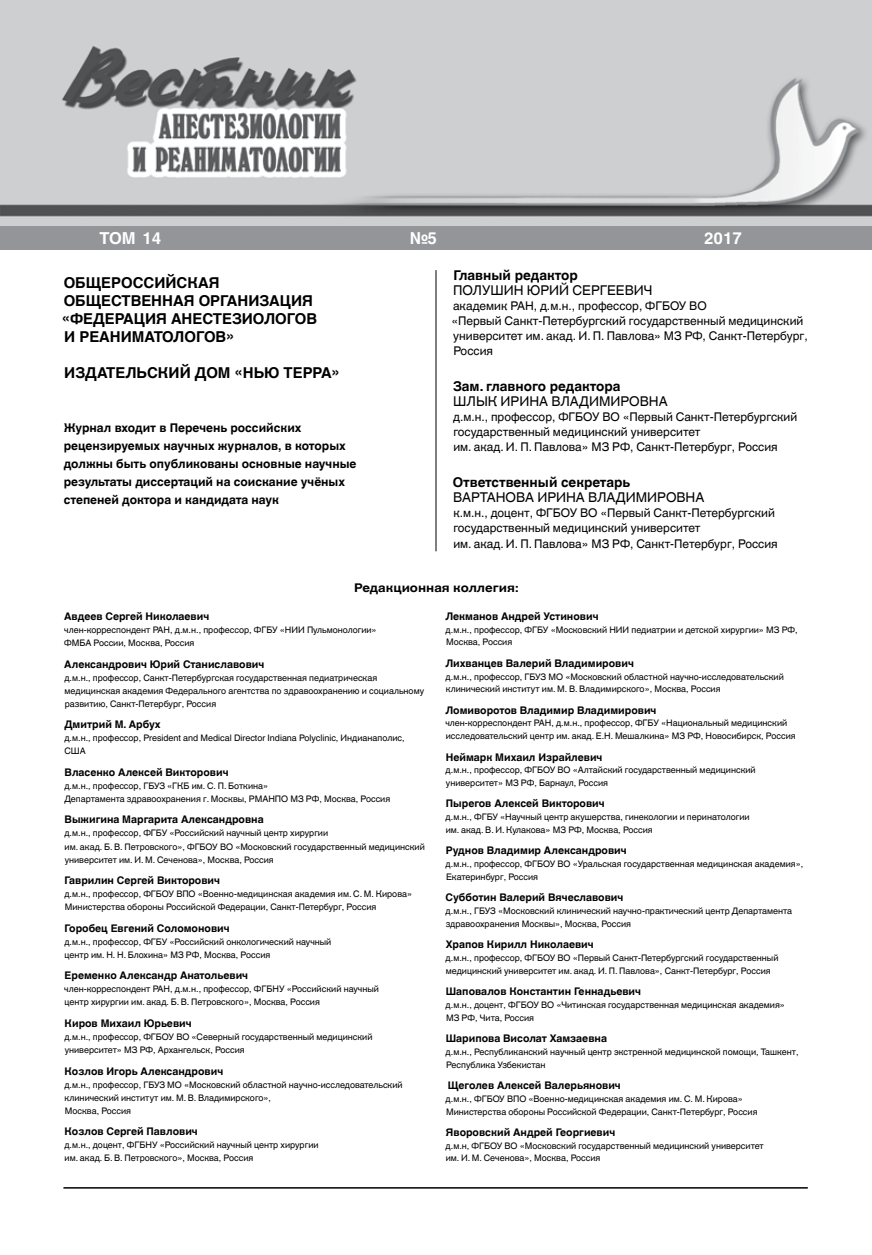
<style>
.page{position:relative;width:872px;height:1255px;background:#fff}
.page>*{position:absolute;margin:0;border:0;box-sizing:border-box;transform-origin:0 0}
.t1{font:700 16.5px "Helvetica World";color:#fff}
.t2{font:700 15px/18px "Helvetica World";color:#000}
.t3{font:13.5px "Helvetica World";color:#000}
.t4{font:700 13.5px "Helvetica World";color:#000}
.t5{font:12px/15px "Helvetica World";color:#000}
.t6{font:700 12px/18px "Helvetica World";color:#000}
.t7{font:700 12px "Helvetica World";color:#000;scale:1.1 1}
.t8{font:700 10.5px "Helvetica World";color:#000}
.t9{font:9px/13px "Helvetica World";color:#000}
</style>
<div class="page">
<img style="left:0;top:0;width:872px;height:226px">
<div style="left:0;top:226px;width:872px;height:23px;background:#939598"></div>
<hr style="left:63px;top:1186px;width:744px;height:2px;background:#000">
<hr style="left:435px;top:270px;width:1px;height:281px;background:#000">
<h1 class="t1" style="left:100px;top:229px;width:63px">ТОМ 14</h1>
<h1 class="t1" style="left:410px;top:229px;width:29px">№5</h1>
<h2 class="t2" style="left:62px;top:274px;width:256px">ОБЩЕРОССИЙСКАЯ<br>ОБЩЕСТВЕННАЯ ОРГАНИЗАЦИЯ «ФЕДЕРАЦИЯ АНЕСТЕЗИОЛОГОВ<br>И РЕАНИМАТОЛОГОВ»</h2>
<h2 class="t2" style="left:64px;top:364px;width:277px">ИЗДАТЕЛЬСКИЙ ДОМ «НЬЮ ТЕРРА»</h2>
<h3 class="t6" style="left:64px;top:419px;width:294px">Журнал входит в Перечень российских рецензируемых научных журналов, в которых должны быть опубликованы основные научные результаты диссертаций на соискание учёных степеней доктора и кандидата наук</h3>
<h1 class="t1" style="left:704px;top:229px;width:40px">2017</h1>
<h3 class="t4" style="left:453px;top:267px;width:126px">Главный редактор</h3>
<h3 class="t3" style="left:453px;top:282px;width:201px">ПОЛУШИН ЮРИЙ СЕРГЕЕВИЧ</h3>
<h3 class="t5" style="left:451px;top:298px;width:358px">академик РАН, д.м.н., профессор, ФГБОУ ВО<br>«Первый Санкт-Петербургский государственный медицинский университет им. акад. И. П. Павлова» МЗ РФ, Санкт-Петербург, Россия</h3>
<h3 class="t4" style="left:453px;top:378px;width:169px">Зам. главного редактора</h3>
<h3 class="t3" style="left:453px;top:393px;width:216px">ШЛЫК ИРИНА ВЛАДИМИРОВНА</h3>
<h3 class="t5" style="left:453px;top:409px;width:345px">д.м.н., профессор, ФГБОУ ВО «Первый Санкт-Петербургский государственный медицинский университет<br>им. акад. И. П. Павлова» МЗ РФ, Санкт-Петербург, Россия</h3>
<h3 class="t4" style="left:453px;top:475px;width:179px">Ответственный секретарь</h3>
<h3 class="t3" style="left:453px;top:490px;width:253px">ВАРТАНОВА ИРИНА ВЛАДИМИРОВНА</h3>
<h3 class="t5" style="left:453px;top:506px;width:326px">к.м.н., доцент, ФГБОУ ВО «Первый Санкт-Петербургский государственный медицинский университет<br>им. акад. И. П. Павлова» МЗ РФ, Санкт-Петербург, Россия</h3>
<h3 class="t7" style="left:354px;top:581px;width:151px">Редакционная коллегия:</h3>
<p class="t8" style="left:64px;top:610px;width:147px">Авдеев Сергей Николаевич</p>
<p class="t9" style="left:64px;top:623px;width:314px">член-корреспондент РАН, д.м.н., профессор, ФГБУ «НИИ Пульмонологии»<br>ФМБА России, Москва, Россия</p>
<p class="t8" style="left:64px;top:657px;width:202px">Александрович Юрий Станиславович</p>
<p class="t9" style="left:64px;top:671px;width:361px">д.м.н., профессор, Санкт-Петербургская государственная педиатрическая медицинская академия Федерального агентства по здравоохранению и социальному развитию, Санкт-Петербург, Россия</p>
<p class="t8" style="left:64px;top:718px;width:98px">Дмитрий М. Арбух</p>
<p class="t9" style="left:64px;top:731px;width:342px">д.м.н., профессор, President and Medical Director Indiana Polyclinic, Индианаполис,<br>США</p>
<p class="t8" style="left:65px;top:766px;width:165px">Власенко Алексей Викторович</p>
<p class="t9" style="left:64px;top:779px;width:327px">д.м.н., профессор, ГБУЗ «ГКБ им. С. П. Боткина»<br>Департамента здравоохранения г. Москвы, РМАНПО МЗ РФ, Москва, Россия</p>
<p class="t8" style="left:65px;top:813px;width:201px">Выжигина Маргарита Александровна</p>
<p class="t9" style="left:64px;top:826px;width:362px">д.м.н., профессор, ФГБУ «Российский научный центр хирургии<br>им. акад. Б. В. Петровского», ФГБОУ ВО «Московский государственный медицинский университет им. И. М. Сеченова», Москва, Россия</p>
<p class="t8" style="left:65px;top:874px;width:157px">Гаврилин Сергей Викторович</p>
<p class="t9" style="left:64px;top:887px;width:349px">д.м.н., профессор, ФГБОУ ВПО «Военно-медицинская академия им. С. М. Кирова»<br>Министерства обороны Российской Федерации, Санкт-Петербург, Россия</p>
<p class="t8" style="left:65px;top:921px;width:167px">Горобец Евгений Соломонович</p>
<p class="t9" style="left:64px;top:935px;width:268px">д.м.н., профессор, ФГБУ «Российский онкологический научный центр им. Н. Н. Блохина» МЗ РФ, Москва, Россия</p>
<p class="t8" style="left:65px;top:969px;width:185px">Еременко Александр Анатольевич</p>
<p class="t9" style="left:64px;top:982px;width:316px">член-корреспондент РАН, д.м.н., профессор, ФГБНУ «Российский научный центр хирургии им. акад. Б. В. Петровского», Москва, Россия</p>
<p class="t8" style="left:65px;top:1017px;width:129px">Киров Михаил Юрьевич</p>
<p class="t9" style="left:64px;top:1030px;width:309px">д.м.н., профессор, ФГБОУ ВО «Северный государственный медицинский университет» МЗ РФ, Архангельск, Россия</p>
<p class="t8" style="left:65px;top:1064px;width:160px">Козлов Игорь Александрович</p>
<p class="t9" style="left:64px;top:1077px;width:340px">д.м.н., профессор, ГБУЗ МО «Московский областной научно-исследовательский клинический институт им. М. В. Владимирского»,<br>Москва, Россия</p>
<p class="t8" style="left:65px;top:1125px;width:135px">Козлов Сергей Павлович</p>
<p class="t9" style="left:64px;top:1138px;width:256px">д.м.н., доцент, ФГБНУ «Российский научный центр хирургии им. акад. Б. В. Петровского», Москва, Россия</p>
<p class="t8" style="left:445px;top:610px;width:155px">Лекманов Андрей Устинович</p>
<p class="t9" style="left:445px;top:623px;width:353px">д.м.н., профессор, ФГБУ «Московский НИИ педиатрии и детской хирургии» МЗ РФ,<br>Москва, Россия</p>
<p class="t8" style="left:445px;top:657px;width:190px">Лихванцев Валерий Владимирович</p>
<p class="t9" style="left:445px;top:670px;width:340px">д.м.н., профессор, ГБУЗ МО «Московский областной научно-исследовательский клинический институт им. М. В. Владимирского», Москва, Россия</p>
<p class="t8" style="left:445px;top:704px;width:213px">Ломиворотов Владимир Владимирович</p>
<p class="t9" style="left:445px;top:717px;width:352px">член-корреспондент РАН, д.м.н., профессор, ФГБУ «Национальный медицинский исследовательский центр им. акад. Е.Н. Мешалкина» МЗ РФ, Новосибирск, Россия</p>
<p class="t8" style="left:446px;top:750px;width:158px">Неймарк Михаил Израйлевич</p>
<p class="t9" style="left:445px;top:763px;width:312px">д.м.н., профессор, ФГБОУ ВО «Алтайский государственный медицинский университет» МЗ РФ, Барнаул, Россия</p>
<p class="t8" style="left:446px;top:797px;width:160px">Пырегов Алексей Викторович</p>
<p class="t9" style="left:445px;top:810px;width:305px">д.м.н., ФГБУ «Научный центр акушерства, гинекологии и перинатологии им. акад. В. И. Кулакова» МЗ РФ, Москва, Россия</p>
<p class="t8" style="left:446px;top:844px;width:182px">Руднов Владимир Александрович</p>
<p class="t9" style="left:445px;top:857px;width:359px">д.м.н., профессор, ФГБОУ ВО «Уральская государственная медицинская академия»,<br>Екатеринбург, Россия</p>
<p class="t8" style="left:445px;top:891px;width:179px">Субботин Валерий Вячеславович</p>
<p class="t9" style="left:445px;top:904px;width:348px">д.м.н., ГБУЗ «Московский клинический научно-практический центр Департамента здравоохранения Москвы», Москва, Россия</p>
<p class="t8" style="left:446px;top:938px;width:150px">Храпов Кирилл Николаевич</p>
<p class="t9" style="left:445px;top:951px;width:334px">д.м.н., профессор, ФГБОУ ВО «Первый Санкт-Петербургский государственный медицинский университет им. акад. И. П. Павлова», Санкт-Петербург, Россия</p>
<p class="t8" style="left:446px;top:985px;width:197px">Шаповалов Константин Геннадьевич</p>
<p class="t9" style="left:445px;top:998px;width:341px">д.м.н., доцент, ФГБОУ ВО «Читинская государственная медицинская академия»<br>МЗ РФ, Чита, Россия</p>
<p class="t8" style="left:446px;top:1032px;width:163px">Шарипова Висолат Хамзаевна</p>
<p class="t9" style="left:445px;top:1045px;width:354px">д.м.н., Республиканский научный центр экстренной медицинской помощи, Ташкент,<br>Республика Узбекистан</p>
<p class="t8" style="left:448px;top:1079px;width:175px">Щеголев Алексей Валерьянович</p>
<p class="t9" style="left:445px;top:1092px;width:313px">д.м.н., ФГБОУ ВПО «Военно-медицинская академия им. С. М. Кирова»<br>Министерства обороны Российской Федерации, Санкт-Петербург, Россия</p>
<p class="t8" style="left:446px;top:1125px;width:171px">Яворовский Андрей Георгиевич</p>
<p class="t9" style="left:445px;top:1139px;width:320px">д.м.н, ФГБОУ ВО «Московский государственный медицинский университет им. И. М. Сеченова», Москва, Россия</p>
</div>
